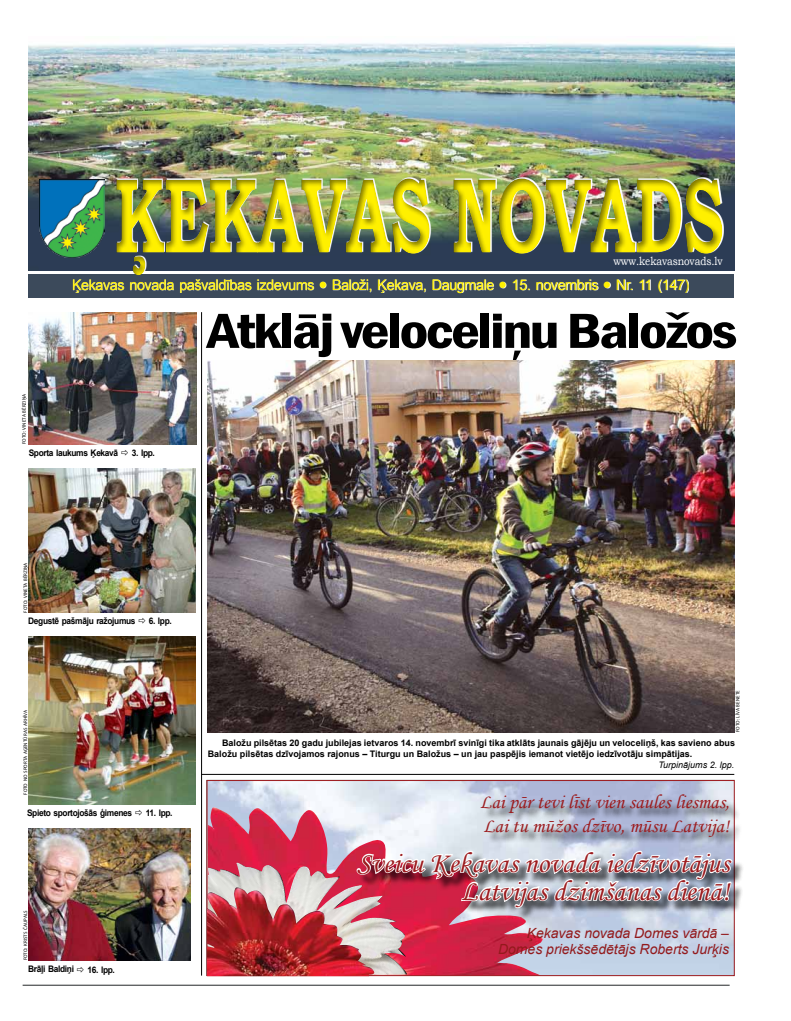
<style>
.page{position:relative;width:791px;height:1021px;background:#fff}
.page>*{position:absolute;margin:0;border:0;box-sizing:border-box;transform-origin:0 0}
.t1{font:700 106.7px "Bookman Old Style";letter-spacing:-.01em;color:#fff000;scale:.58 1}
.t2{font:600 condensed 51px "Franklin Gothic";letter-spacing:-.04em;color:#000;scale:1.23 1}
.t3{font:29px/28px "Monotype Corsiva";color:#9c1c1f;text-align:right}
.t4{font:20px/24px "Monotype Corsiva";color:#9c1c1f}
.t5{font:14.7px "Arial";letter-spacing:-.03em;color:#fff000}
.t6{font:italic 14px/16.8px "Arial";color:#931a1c;text-align:right}
.t7{font:11.6px "Bookman Old Style";letter-spacing:-.01em;color:#fff;scale:.85 1}
.t8{font:700 9px/10.8px "Arial";color:#000}
.t9{font:700 9px "Arial";letter-spacing:-.04em;color:#000;scale:.93 1}
.t10{font:700 9px "Arial";color:#000;scale:.93 1}
.t11{font:italic 9px "Arial";color:#000}
.t12{font:5px "Myriad Pro";letter-spacing:.02em;color:#000}
</style>
<div class="page">
<hr style="left:23px;top:984px;width:707px;height:1px;background:#232729">
<img style="left:28px;top:312px;width:168px;height:132px">
<img style="left:28px;top:828px;width:162px;height:132px">
<img style="left:28px;top:43px;width:706px;height:227px">
<div style="left:28px;top:274px;width:706px;height:24px;background:#3c4a5b"></div>
<svg style="left:73px;top:279px;width:615px;height:14px"></svg>
<div style="left:102px;top:138px;width:689px;height:154px;background:#000;opacity:.5"></div>
<img style="left:40px;top:180px;width:65px;height:77px">
<img style="left:28px;top:468px;width:168px;height:144px">
<img style="left:28px;top:636px;width:168px;height:168px">
<hr style="left:201px;top:312px;width:1px;height:663px;background:#000">
<img style="left:208px;top:782px;width:525px;height:192px">
<img style="left:208px;top:806px;width:337px;height:168px">
<img style="left:208px;top:862px;width:199px;height:112px">
<div style="left:206px;top:780px;width:529px;height:196px;border:1px solid #9e1d20"></div>
<div style="left:359px;top:795px;width:385px;height:125px;background:#000;opacity:.75"></div>
<svg style="left:355px;top:849px;width:379px;height:60px"></svg>
<img style="left:207px;top:887px;width:168px;height:89px">
<img style="left:207px;top:360px;width:527px;height:372px">
<hr style="left:201px;top:774px;width:533px;height:1px;background:#000">
<svg style="left:320px;top:282px;width:6px;height:6px"></svg>
<svg style="left:500px;top:282px;width:6px;height:6px"></svg>
<svg style="left:604px;top:282px;width:6px;height:6px"></svg>
<h1 class="t1" style="left:114px;top:139px;width:1053px">ĶEKAVAS NOVADS</h1>
<p class="t7" style="left:613px;top:253px;width:130px">www.kekavasnovads.lv</p>
<h3 class="t5" style="left:72px;top:275px;width:619px">Ķekavas novada pašvaldības izdevums Baloži, Ķekava, Daugmale 15. novembris Nr. 11 (147)</h3>
<p class="t12" style="left:21px;top:444px;width:52px;rotate:-90deg">Foto: vineta bērziņa</p>
<p class="t9" style="left:29px;top:447px;width:98px">Sporta laukums Ķekavā</p>
<p class="t10" style="left:132px;top:447px;width:26px">3. lpp.</p>
<h2 class="t2" style="left:207px;top:297px;width:433px">Atklāj veloceliņu Baložos</h2>
<p class="t12" style="left:22px;top:612px;width:52px;rotate:-90deg">Foto: vineta bērziņa</p>
<p class="t9" style="left:28px;top:615px;width:117px">Degustē pašmāju ražojumus</p>
<p class="t10" style="left:149px;top:615px;width:26px">6. lpp.</p>
<p class="t12" style="left:22px;top:795px;width:86px;rotate:-90deg">foto No Sporta aģentūras arhīva</p>
<p class="t9" style="left:27px;top:807px;width:115px">Spieto sportojošās ģimenes</p>
<p class="t10" style="left:146px;top:807px;width:30px">11. lpp.</p>
<p class="t12" style="left:22px;top:960px;width:52px;rotate:-90deg">Foto: Krists Čaupals</p>
<p class="t9" style="left:28px;top:963px;width:51px">Brāļi Baldiņi</p>
<p class="t10" style="left:88px;top:963px;width:31px">16. lpp.</p>
<p class="t12" style="left:735px;top:732px;width:43px;rotate:-90deg">Foto: LĪVA BENETE</p>
<p class="t8" style="left:208px;top:738px;width:529px;text-indent:14px">Baložu pilsētas 20 gadu jubilejas ietvaros 14. novembrī svinīgi tika atklāts jaunais gājēju un veloceliņš, kas savieno abus<br>Baložu pilsētas dzīvojamos rajonus – Titurgu un Baložus – un jau paspējis iemanot vietējo iedzīvotāju simpātijas.</p>
<p class="t11" style="left:658px;top:759px;width:77px">Turpinājums 2. lpp.</p>
<h3 class="t4" style="left:480px;top:789px;width:251px">Lai pār tevi līst vien saules liesmas,<br>Lai tu mūžos dzīvo, mūsu Latvija!</h3>
<h3 class="t3" style="left:357px;top:848px;width:374px">Sveicu Ķekavas novada iedzīvotājus<br>Latvijas dzimšanas dienā!</h3>
<h3 class="t6" style="left:498px;top:924px;width:233px">Ķekavas novada Domes vārdā –<br>Domes priekšsēdētājs Roberts Jurķis</h3>
</div>
